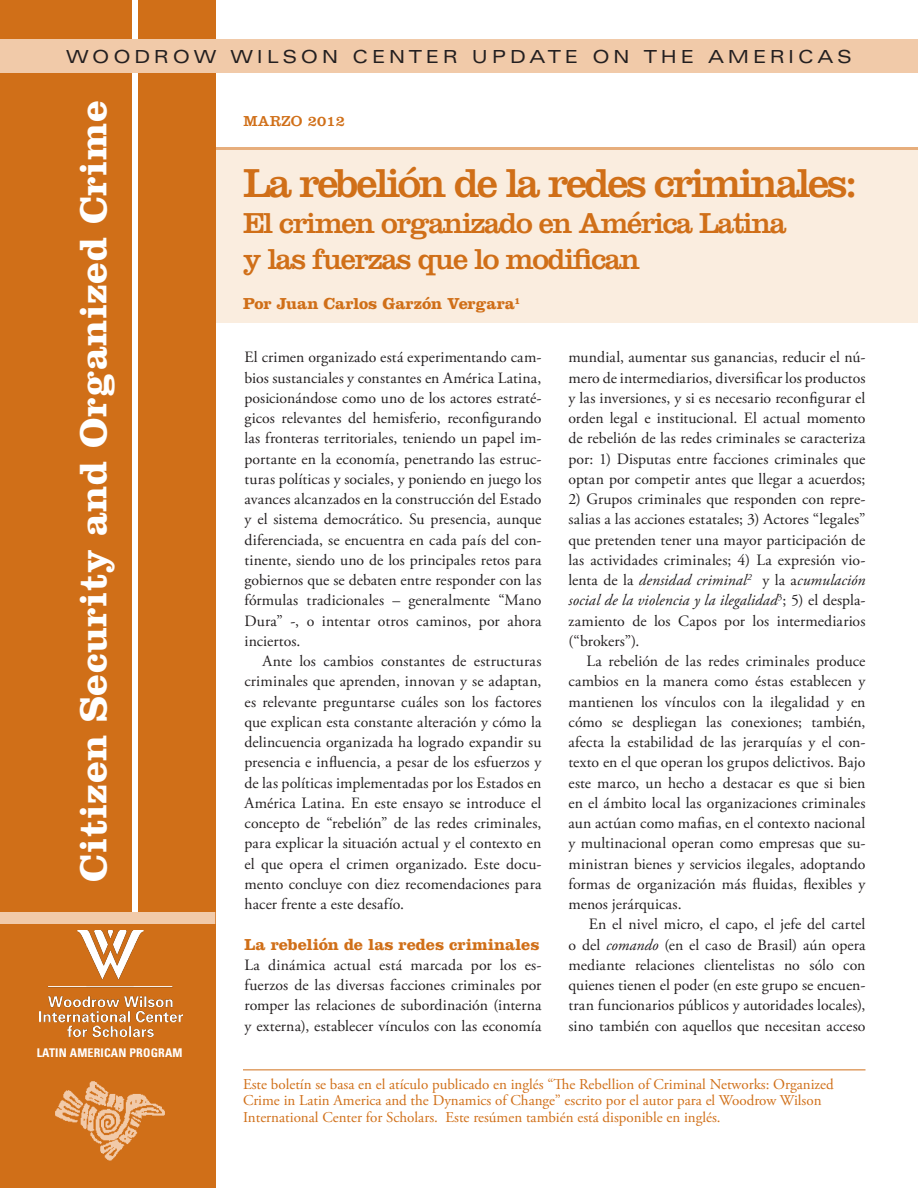
<style>
.page{position:relative;width:918px;height:1188px;background:#fff}
.page>*{position:absolute;margin:0;border:0;box-sizing:border-box;transform-origin:0 0}
.title_-_main{font:42px "Clarendon";letter-spacing:-.065em;color:#d06f18}
.t1{font:700 39px "Clarendon";letter-spacing:.015em;color:#fff}
.title_-_main-2{font:30px/36px "Clarendon";letter-spacing:-.05em;color:#d06f18}
.t2{font:expanded 18px "Univers";letter-spacing:.21em;color:#231f20}
.subhead_A{font:700 16.5px "Clarendon";letter-spacing:-.005em;color:#d06f18}
.text_Spanish_no_inde{font:15.75px/20.2px "Adobe Garamond Pro";letter-spacing:.005em;color:#231f20;text-align:justify}
.text_Spanish{font:15.75px/20.2px "Adobe Garamond Pro";letter-spacing:.005em;color:#231f20;text-align:justify}
.Footnote_Text{font:15px/16.5px "Adobe Garamond Pro";color:#d06f18}
.t3{font:15px "Clarendon";letter-spacing:.015em;color:#d06f18}
.t4{font:700 condensed 12px "Univers";letter-spacing:.015em;color:#fff}
.s1{font-style:italic}
</style>
<div class="page">
<div style="left:108px;top:150px;width:810px;height:173px;background:#faeddf"></div>
<hr style="left:133px;top:147px;width:785px;height:3px;background:#e7ae7c">
<div style="left:0;top:0;width:215px;height:1188px;background:#d06f18"></div>
<img style="left:55px;top:1081px;width:110px;height:80px">
<div style="left:132px;top:0;width:6px;height:916px;background:#fff"></div>
<div style="left:0;top:912px;width:215px;height:12px;background:#f1caa9"></div>
<div style="left:0;top:39px;width:918px;height:34px;background:#f1caa9"></div>
<img style="left:40px;top:930px;width:143px;height:107px">
<hr style="left:243px;top:1070px;width:623px;height:1px;background:#d06f18">
<p class="t2" style="left:66px;top:46px;width:787px">WOODROW WILSON CENTER UPDATE ON THE AMERICAS</p>
<p class="t1" style="left:70px;top:882px;width:782px;rotate:-90deg">Citizen Security and Organized Crime</p>
<p class="t3" style="left:243px;top:112px;width:103px">Marzo 2012</p>
<p class="title_-_main" style="left:243px;top:158px;width:616px">La rebelión de la redes criminales:</p>
<p class="title_-_main-2" style="left:243px;top:205px;width:545px">El crimen organizado en América Latina y las fuerzas que lo modifican</p>
<p class="subhead_A" style="left:243px;top:294px;width:279px">Por Juan Carlos Garzón Vergara<sup>1</sup></p>
<p class="text_Spanish_no_inde" style="left:244px;top:348px;width:299px">El crimen organizado está experimentando cam&shy;bios sustanciales y constantes en América Latina, posicionándose como uno de los actores estraté&shy;gicos relevantes del hemisferio, reconfigurando las fronteras territoriales, teniendo un papel im&shy;portante en la economía, penetrando las estruc&shy;turas políticas y sociales, y poniendo en juego los avances alcanzados en la construcción del Estado y el sistema democrático. Su presencia, aunque diferenciada, se encuentra en cada país del con&shy;tinente, siendo uno de los principales retos para gobiernos que se debaten entre responder con las fórmulas tradicionales – generalmente “Mano Dura” -, o intentar otros caminos, por ahora inciertos.</p>
<p class="text_Spanish" style="left:244px;top:652px;width:299px;text-indent:18px">Ante los cambios constantes de estructuras criminales que aprenden, innovan y se adaptan, es relevante preguntarse cuáles son los factores que explican esta constante alteración y cómo la delincuencia organizada ha logrado expandir su presencia e influencia, a pesar de los esfuerzos y de las políticas implementadas por los Estados en América Latina. En este ensayo se introduce el concepto de “rebelión” de las redes criminales, para explicar la situación actual y el contexto en el que opera el crimen organizado. Este docu&shy;mento concluye con diez recomendaciones para hacer frente a este desafío.</p>
<p class="subhead_A" style="left:244px;top:934px;width:297px">La rebelión de las redes criminales</p>
<p class="text_Spanish_no_inde" style="left:244px;top:955px;width:299px">La dinámica actual está marcada por los es&shy;fuerzos de las diversas facciones criminales por romper las relaciones de subordinación (interna y externa), establecer vínculos con las economía</p>
<p class="text_Spanish_no_inde" style="left:568px;top:348px;width:299px">mundial, aumentar sus ganancias, reducir el nú&shy;mero de intermediarios, diversificar los productos y las inversiones, y si es necesario reconfigurar el orden legal e institucional. El actual momento de rebelión de las redes criminales se caracteriza por: 1) Disputas entre facciones criminales que optan por competir antes que llegar a acuerdos;</p>
<p class="text_Spanish_no_inde" style="left:568px;top:490px;width:299px">2) Grupos criminales que responden con repre&shy;salias a las acciones estatales; 3) Actores “legales” que pretenden tener una mayor participación de las actividades criminales; 4) La expresión vio&shy;lenta de la <span class="s1">densidad criminal</span><sup>2</sup> y la a<span class="s1">cumulación social de la violencia y la ilegalidad</span><sup>3</sup>; 5) el despla&shy;zamiento de los Capos por los intermediarios (“brokers”).</p>
<p class="text_Spanish" style="left:568px;top:652px;width:299px;text-indent:18px">La rebelión de las redes criminales produce cambios en la manera como éstas establecen y mantienen los vínculos con la ilegalidad y en cómo se despliegan las conexiones; también, afecta la estabilidad de las jerarquías y el con&shy;texto en el que operan los grupos delictivos. Bajo este marco, un hecho a destacar es que si bien en el ámbito local las organizaciones criminales aun actúan como mafias, en el contexto nacional y multinacional operan como empresas que su&shy;ministran bienes y servicios ilegales, adoptando formas de organización más fluidas, flexibles y menos jerárquicas.</p>
<p class="text_Spanish" style="left:568px;top:915px;width:299px;text-indent:20px">En el nivel micro, el capo, el jefe del cartel o del <span class="s1">comando</span> (en el caso de Brasil) aún opera mediante relaciones clientelistas no sólo con quienes tienen el poder (en este grupo se encuen&shy;tran funcionarios públicos y autoridades locales), sino también con aquellos que necesitan acceso</p>
<p class="t4" style="left:37px;top:1046px;width:147px">LATIN AMERICAN PROGRAM</p>
<p class="Footnote_Text" style="left:243px;top:1076px;width:592px">Este boletín se basa en el atículo publicado en inglés “The Rebellion of Criminal Networks: Organized<br>Crime in Latin America and the Dynamics of Change” escrito por el autor para el Woodrow Wilson<br>International Center for Scholars. Este resúmen también está disponible en inglés.</p>
</div>
